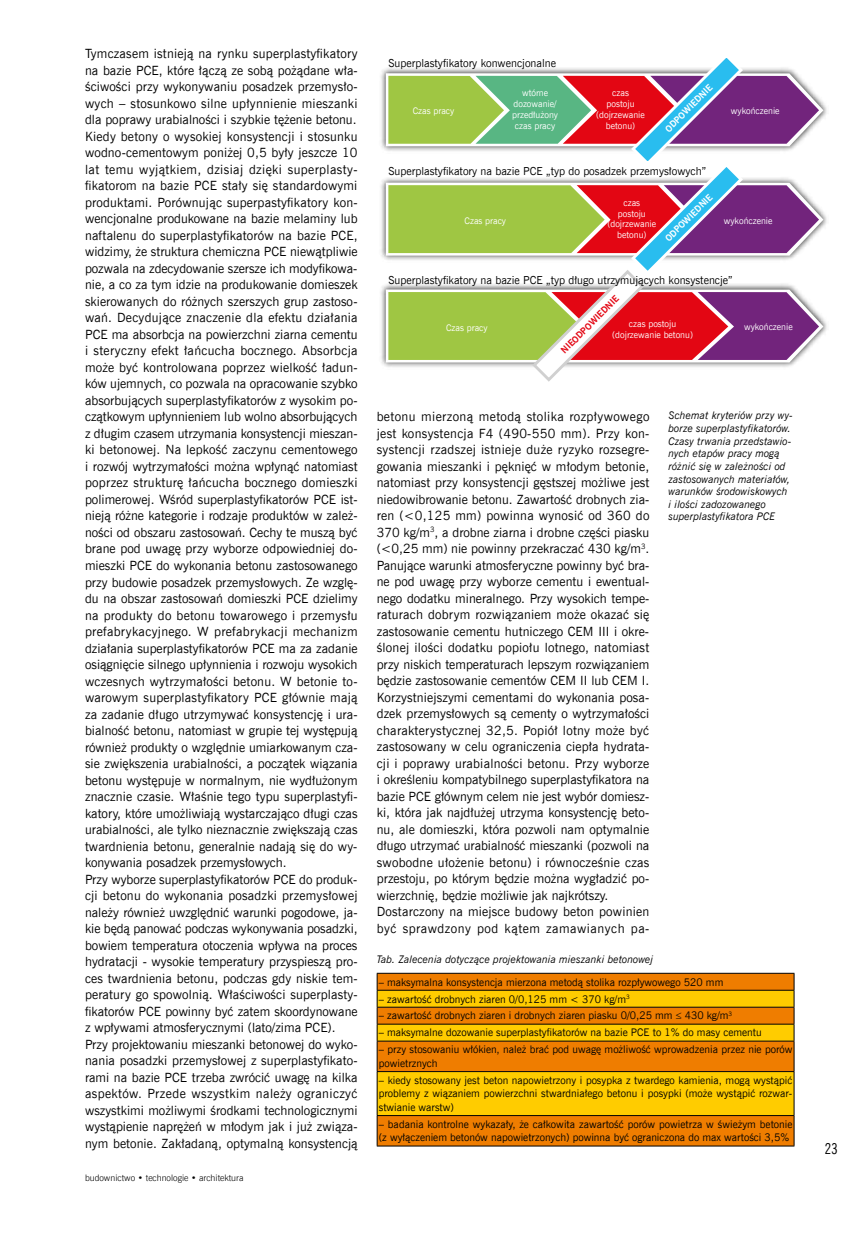
<style>
.page{position:relative;width:859px;height:1234px;background:#fff}
.page>*{position:absolute;margin:0;border:0;box-sizing:border-box;transform-origin:0 0}
.t1{font:15px "News Goth Cn EU";color:#000}
.t2{font:12.75px/16.5px "News Goth EU";letter-spacing:.005em;color:#000}
.t3{font:11.1px "News Goth EU";color:#000}
.t4{font:10.5px/13.5px "News Goth EU";color:#000}
.t5{font:italic 10.5px/12.6px "News Goth EU";color:#000}
.t6{font:9.15px/10.9px "News Goth EU";color:#fff;text-align:center}
.t7{font:700 9.15px "News Goth EU";color:#fff}
.t8{font:700 9.15px "News Goth EU";color:#e30613}
.t9{font:9px "News Goth Lt EU";color:#000}
</style>
<div class="page">
<img style="left:381px;top:69px;width:446px;height:81px">
<img style="left:381px;top:179px;width:446px;height:80px">
<img style="left:381px;top:285px;width:446px;height:81px">
<svg style="left:386px;top:58px;width:437px;height:324px"></svg>
<div style="left:378px;top:973px;width:416px;height:172px;background:#ef7d00"></div>
<div style="left:377px;top:990px;width:417px;height:16px;background:#fc0"></div>
<div style="left:377px;top:1023px;width:417px;height:17px;background:#fc0"></div>
<div style="left:377px;top:1071px;width:417px;height:44px;background:#fc0"></div>
<hr style="left:377px;top:972px;width:417px;height:1px;background:#000">
<hr style="left:377px;top:989px;width:417px;height:1px;background:#000">
<hr style="left:377px;top:1006px;width:417px;height:1px;background:#000">
<hr style="left:377px;top:1023px;width:417px;height:1px;background:#000">
<hr style="left:377px;top:1040px;width:417px;height:1px;background:#000">
<svg style="left:377px;top:973px;width:1px;height:97px"></svg>
<svg style="left:794px;top:973px;width:1px;height:97px"></svg>
<hr style="left:377px;top:1070px;width:417px;height:1px;background:#000">
<hr style="left:377px;top:1071px;width:1px;height:43px;background:#000">
<hr style="left:794px;top:1071px;width:1px;height:43px;background:#000">
<hr style="left:377px;top:1114px;width:417px;height:1px;background:#000">
<hr style="left:377px;top:1115px;width:1px;height:30px;background:#000">
<hr style="left:794px;top:1115px;width:1px;height:30px;background:#000">
<hr style="left:377px;top:1145px;width:417px;height:1px;background:#000">
<p class="t2" style="left:85px;top:46px;width:274px">Tymczasem istnieją na rynku superplastyfikatory na bazie PCE, które łączą ze sobą pożądane wła&shy;ściwości przy wykonywaniu posadzek przemysło&shy;wych – stosunkowo silne upłynnienie mieszanki dla poprawy urabialności i szybkie tężenie betonu.<br>Kiedy betony o wysokiej konsystencji i stosunku wodno-cementowym poniżej 0,5 były jeszcze 10 lat temu wyjątkiem, dzisiaj dzięki superplasty&shy;fikatorom na bazie PCE stały się standardowymi produktami. Porównując superpastyfikatory kon&shy;wencjonalne produkowane na bazie melaminy lub naftalenu do superplastyfikatorów na bazie PCE, widzimy, że struktura chemiczna PCE niewątpliwie pozwala na zdecydowanie szersze ich modyfikowa&shy;nie, a co za tym idzie na produkowanie domieszek skierowanych do różnych szerszych grup zastoso&shy;wań. Decydujące znaczenie dla efektu działania PCE ma absorbcja na powierzchni ziarna cementu i steryczny efekt łańcucha bocznego. Absorbcja może być kontrolowana poprzez wielkość ładun&shy;ków ujemnych, co pozwala na opracowanie szybko absorbujących superplastyfikatorów z wysokim po&shy;czątkowym upłynnieniem lub wolno absorbujących z długim czasem utrzymania konsystencji mieszan&shy;ki betonowej. Na lepkość zaczynu cementowego i rozwój wytrzymałości można wpłynąć natomiast poprzez strukturę łańcucha bocznego domieszki polimerowej. Wśród superplastyfikatorów PCE ist&shy;nieją różne kategorie i rodzaje produktów w zależ&shy;ności od obszaru zastosowań. Cechy te muszą być brane pod uwagę przy wyborze odpowiedniej do&shy;mieszki PCE do wykonania betonu zastosowanego przy budowie posadzek przemysłowych. Ze wzglę&shy;du na obszar zastosowań domieszki PCE dzielimy na produkty do betonu towarowego i przemysłu prefabrykacyjnego. W prefabrykacji mechanizm działania superplastyfikatorów PCE ma za zadanie osiągnięcie silnego upłynnienia i rozwoju wysokich wczesnych wytrzymałości betonu. W betonie to&shy;warowym superplastyfikatory PCE głównie mają za zadanie długo utrzymywać konsystencję i ura&shy;bialność betonu, natomiast w grupie tej występują również produkty o względnie umiarkowanym cza&shy;sie zwiększenia urabialności, a początek wiązania betonu występuje w normalnym, nie wydłużonym znacznie czasie. Właśnie tego typu superplastyfi&shy;katory, które umożliwiają wystarczająco długi czas urabialności, ale tylko nieznacznie zwiększają czas twardnienia betonu, generalnie nadają się do wy&shy;konywania posadzek przemysłowych.<br>Przy wyborze superplastyfikatorów PCE do produk&shy;cji betonu do wykonania posadzki przemysłowej należy również uwzględnić warunki pogodowe, ja&shy;kie będą panować podczas wykonywania posadzki, bowiem temperatura otoczenia wpływa na proces hydratacji - wysokie temperatury przyspieszą pro&shy;ces twardnienia betonu, podczas gdy niskie tem&shy;peratury go spowolnią. Właściwości superplasty&shy;fikatorów PCE powinny być zatem skoordynowane z wpływami atmosferycznymi (lato/zima PCE).<br>Przy projektowaniu mieszanki betonowej do wyko&shy;nania posadzki przemysłowej z superplastyfikato&shy;rami na bazie PCE trzeba zwrócić uwagę na kilka aspektów. Przede wszystkim należy ograniczyć wszystkimi możliwymi środkami technologicznymi wystąpienie naprężeń w młodym jak i już związa&shy;nym betonie. Zakładaną, optymalną konsystencją</p>
<p class="t9" style="left:85px;top:1171px;width:160px">budownictwo • technologie • architektura</p>
<p class="t3" style="left:388px;top:57px;width:169px">Superplastyfikatory konwencjonalne</p>
<p class="t6" style="left:413px;top:106px;width:43px">Czas pracy</p>
<p class="t6" style="left:512px;top:88px;width:47px">wtórne dozowanie/ przedłużony czas pracy</p>
<p class="t6" style="left:596px;top:88px;width:50px">czas<br>postoju (dojrzewanie betonu)</p>
<p class="t7" style="left:663px;top:126px;width:64px;rotate:-45deg">ODPOWIEDNIE</p>
<p class="t6" style="left:731px;top:106px;width:50px">wykończenie</p>
<p class="t3" style="left:388px;top:164px;width:319px">Superplastyfikatory na bazie PCE „typ do posadzek przemysłowych”</p>
<p class="t6" style="left:465px;top:215px;width:43px">Czas pracy</p>
<p class="t6" style="left:607px;top:197px;width:50px">czas<br>postoju (dojrzewanie betonu)</p>
<p class="t7" style="left:663px;top:235px;width:64px;rotate:-45deg">ODPOWIEDNIE</p>
<p class="t6" style="left:724px;top:215px;width:50px">wykończenie</p>
<p class="t3" style="left:388px;top:273px;width:346px">Superplastyfikatory na bazie PCE „typ długo utrzymujących konsystencje”</p>
<p class="t6" style="left:446px;top:322px;width:43px">Czas pracy</p>
<p class="t8" style="left:559px;top:347px;width:79px;rotate:-45deg">NIEODPOWIEDNIE</p>
<p class="t6" style="left:612px;top:318px;width:82px">czas postoju (dojrzewanie betonu)</p>
<p class="t6" style="left:744px;top:321px;width:50px">wykończenie</p>
<p class="t2" style="left:377px;top:408px;width:274px">betonu mierzoną metodą stolika rozpływowego jest konsystencja F4 (490-550 mm). Przy kon&shy;systencji rzadszej istnieje duże ryzyko rozsegre&shy;gowania mieszanki i pęknięć w młodym betonie, natomiast przy konsystencji gęstszej możliwe jest niedowibrowanie betonu. Zawartość drobnych zia&shy;ren (&lt;0,125 mm) powinna wynosić od 360 do 370 kg/m<sup>3</sup>, a drobne ziarna i drobne części piasku (&lt;0,25 mm) nie powinny przekraczać 430 kg/m<sup>3</sup>.<br>Panujące warunki atmosferyczne powinny być bra&shy;ne pod uwagę przy wyborze cementu i ewentual&shy;nego dodatku mineralnego. Przy wysokich tempe&shy;raturach dobrym rozwiązaniem może okazać się zastosowanie cementu hutniczego CEM III i okre&shy;ślonej ilości dodatku popiołu lotnego, natomiast przy niskich temperaturach lepszym rozwiązaniem będzie zastosowanie cementów CEM II lub CEM I.<br>Korzystniejszymi cementami do wykonania posa&shy;dzek przemysłowych są cementy o wytrzymałości charakterystycznej 32,5. Popiół lotny może być zastosowany w celu ograniczenia ciepła hydrata&shy;cji i poprawy urabialności betonu. Przy wyborze i określeniu kompatybilnego superplastyfikatora na bazie PCE głównym celem nie jest wybór domiesz&shy;ki, która jak najdłużej utrzyma konsystencję beto&shy;nu, ale domieszki, która pozwoli nam optymalnie długo utrzymać urabialność mieszanki (pozwoli na swobodne ułożenie betonu) i równocześnie czas przestoju, po którym będzie można wygładzić po&shy;wierzchnię, będzie możliwie jak najkrótszy.<br>Dostarczony na miejsce budowy beton powinien być sprawdzony pod kątem zamawianych pa-</p>
<p class="t5" style="left:377px;top:952px;width:278px">Tab. Zalecenia dotyczące projektowania mieszanki betonowej</p>
<p class="t5" style="left:668px;top:409px;width:126px">Schemat kryteriów przy wy&shy;borze superplastyfikatorów.<br>Czasy trwania przedstawio&shy;nych etapów pracy mogą różnić się w zależności od zastosowanych materiałów, warunków środowiskowych i ilości zadozowanego superplastyfikatora PCE</p>
<p class="t4" style="left:379px;top:975px;width:346px">– maksymalna konsystencja mierzona metodą stolika rozpływowego 520 mm</p>
<p class="t4" style="left:379px;top:992px;width:252px">– zawartość drobnych ziaren 0/0,125 mm &lt; 370 kg/m<sup>3</sup></p>
<p class="t4" style="left:379px;top:1009px;width:355px">– zawartość drobnych ziaren i drobnych ziaren piasku 0/0,25 mm ≤ 430 kg/m<sup>3</sup></p>
<p class="t4" style="left:379px;top:1025px;width:384px">– maksymalne dozowanie superplastyfikatorów na bazie PCE to 1% do masy cementu</p>
<p class="t4" style="left:379px;top:1042px;width:415px">– przy stosowaniu włókien, należ brać pod uwagę możliwość wprowadzenia przez nie porów powietrznych</p>
<p class="t4" style="left:379px;top:1073px;width:415px;text-align:justify">– kiedy stosowany jest beton napowietrzony i posypka z twardego kamienia, mogą wystąpić problemy z wiązaniem powierzchni stwardniałego betonu i posypki (może wystąpić rozwar&shy;stwianie warstw)</p>
<p class="t4" style="left:379px;top:1117px;width:415px">– badania kontrolne wykazały, że całkowita zawartość porów powietrza w świeżym betonie (z wyłączeniem betonów napowietrzonych) powinna być ograniczona do max wartości 3,5%</p>
<p class="t1" style="left:825px;top:1139px;width:14px">23</p>
</div>
